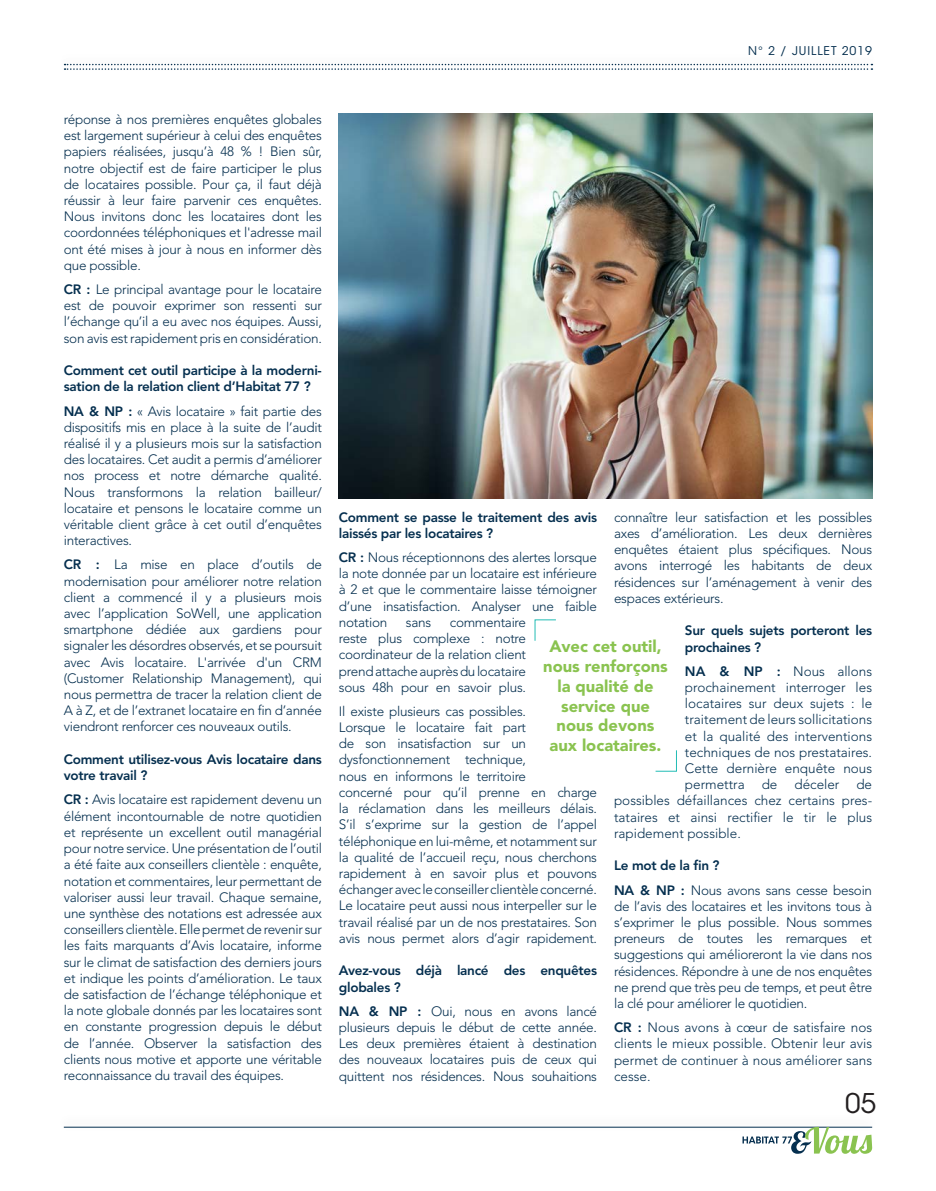
<style>
.page{position:relative;width:936px;height:1191px;background:#fff}
.page>*{position:absolute;margin:0;border:0;box-sizing:border-box;transform-origin:0 0}
.t1{font:27px "ITC Avant Garde Std";color:#231f20}
.t2{font:900 16.5px/19.8px "Avenir LT Pro";color:#8ac350;text-align:center}
.Text_réponse{font:300 13.5px/16.2px "Avenir LT Pro";letter-spacing:-.02em;color:#052f4f;text-align:justify}
.t3{font:800 13.5px/16.2px "Avenir LT Pro";letter-spacing:-.02em;color:#052f4f}
.Text_réponse-2{font:300 13.5px "Avenir LT Pro";color:#052f4f}
.t4{font:12px "ITC Avant Garde Std";letter-spacing:.075em;color:#052f4f}
.s1{font-weight:800}
</style>
<div class="page">
<svg style="left:65px;top:64px;width:807px;height:6px"></svg>
<hr style="left:64px;top:1126px;width:808px;height:1px;background:#052f4f">
<svg style="left:742px;top:1126px;width:130px;height:27px"></svg>
<img style="left:339px;top:114px;width:533px;height:385px">
<svg style="left:534px;top:619px;width:22px;height:22px"></svg>
<svg style="left:655px;top:750px;width:22px;height:22px"></svg>
<p class="t4" style="left:748px;top:43px;width:125px">N° 2 / JUILLET 2019</p>
<p class="Text_réponse" style="left:64px;top:111px;width:259px">réponse à nos premières enquêtes globales est largement supérieur à celui des enquêtes papiers réalisées, jusqu’à 48 % ! Bien sûr, notre objectif est de faire participer le plus de locataires possible. Pour ça, il faut déjà réussir à leur faire parvenir ces enquêtes.<br>Nous invitons donc les locataires dont les coordonnées téléphoniques et l'adresse mail ont été mises à jour à nous en informer dès que possible.</p>
<p class="Text_réponse" style="left:64px;top:281px;width:259px"><span class="s1">CR :</span> Le principal avantage pour le locataire est de pouvoir exprimer son ressenti sur l’échange qu’il a eu avec nos équipes. Aussi, son avis est rapidement pris en considération.</p>
<p class="t3" style="left:64px;top:362px;width:259px">Comment cet outil participe à la moderni&shy;sation de la relation client d’Habitat 77 ?</p>
<p class="Text_réponse" style="left:64px;top:403px;width:259px"><span class="s1">NA &amp; NP :</span> « Avis locataire » fait partie des dispositifs mis en place à la suite de l’audit réalisé il y a plusieurs mois sur la satisfaction des locataires. Cet audit a permis d’améliorer nos process et notre démarche qualité.<br>Nous transformons la relation bailleur/ locataire et pensons le locataire comme un véritable client grâce à cet outil d’enquêtes interactives.</p>
<p class="Text_réponse" style="left:64px;top:556px;width:259px"><span class="s1">CR :</span> La mise en place d’outils de modernisation pour améliorer notre relation client a commencé il y a plusieurs mois avec l’application SoWell, une application smartphone dédiée aux gardiens pour signaler les désordres observés, et se poursuit avec Avis locataire. L'arrivée d'un CRM (Customer Relationship Management), qui nous permettra de tracer la relation client de A à Z, et de l’extranet locataire en fin d’année viendront renforcer ces nouveaux outils.</p>
<p class="t3" style="left:64px;top:751px;width:259px">Comment utilisez-vous Avis locataire dans votre travail ?</p>
<p class="Text_réponse" style="left:64px;top:791px;width:259px"><span class="s1">CR :</span> Avis locataire est rapidement devenu un élément incontournable de notre quotidien et représente un excellent outil managérial pour notre service. Une présentation de l’outil a été faite aux conseillers clientèle : enquête, notation et commentaires, leur permettant de valoriser aussi leur travail. Chaque semaine, une synthèse des notations est adressée aux conseillers clientèle. Elle permet de revenir sur les faits marquants d’Avis locataire, informe sur le climat de satisfaction des derniers jours et indique les points d’amélioration. Le taux de satisfaction de l’échange téléphonique et la note globale donnés par les locataires sont en constante progression depuis le début de l’année. Observer la satisfaction des clients nous motive et apporte une véritable reconnaissance du travail des équipes.</p>
<p class="Text_réponse" style="left:614px;top:509px;width:259px">connaître leur satisfaction et les possibles axes d’amélioration. Les deux dernières enquêtes étaient plus spécifiques. Nous avons interrogé les habitants de deux résidences sur l’aménagement à venir des espaces extérieurs.</p>
<p class="t3" style="left:685px;top:622px;width:189px">Sur quels sujets porteront les prochaines ?</p>
<p class="Text_réponse" style="left:685px;top:663px;width:189px"><span class="s1">NA &amp; NP :</span> Nous allons prochainement interroger les locataires sur deux sujets : le traitement de leurs sollicitations et la qualité des interventions techniques de nos prestataires.<br>Cette dernière enquête nous permettra</p>
<p class="t3" style="left:339px;top:509px;width:259px">Comment se passe le traitement des avis laissés par les locataires ?</p>
<p class="Text_réponse" style="left:339px;top:549px;width:259px"><span class="s1">CR :</span> Nous réceptionnons des alertes lorsque la note donnée par un locataire est inférieure à 2 et que le commentaire laisse témoigner d’une insatisfaction. Analyser une faible notation</p>
<p class="Text_réponse" style="left:339px;top:614px;width:189px;text-indent:111px">commentaire reste plus complexe : notre coordinateur de la relation client prend attache auprès du locataire sous 48h pour en savoir plus.</p>
<p class="Text_réponse" style="left:339px;top:703px;width:259px;text-align:left">Il existe plusieurs cas possibles.<br>Lorsque le locataire fait part<br>de son insatisfaction sur un dysfonctionnement technique,<br>nous en informons le territoire<br>concerné pour qu’il prenne en charge la réclamation dans les meilleurs délais.<br>S’il s’exprime sur la gestion de l’appel téléphonique en lui-même, et notamment sur la qualité de l’accueil reçu, nous cherchons rapidement à en savoir plus et pouvons échanger avec le conseiller clientèle concerné.<br>Le locataire peut aussi nous interpeller sur le travail réalisé par un de nos prestataires. Son avis nous permet alors d’agir rapidement.</p>
<p class="t3" style="left:339px;top:962px;width:259px">Avez-vous déjà lancé des enquêtes globales ?</p>
<p class="Text_réponse" style="left:339px;top:1003px;width:259px"><span class="s1">NA &amp; NP :</span> Oui, nous en avons lancé plusieurs depuis le début de cette année.<br>Les deux premières étaient à destination des nouveaux locataires puis de ceux qui quittent nos résidences. Nous souhaitions</p>
<p class="Text_réponse" style="left:406px;top:614px;width:27px">sans</p>
<p class="t2" style="left:543px;top:636px;width:126px">Avec cet outil, nous renforçons la qualité de service que nous devons aux locataires.</p>
<p class="Text_réponse" style="left:614px;top:776px;width:259px;text-indent:242px">de possibles défaillances chez certains pres&shy;tataires et ainsi rectifier le tir le plus rapidement possible.</p>
<p class="t3" style="left:614px;top:857px;width:107px">Le mot de la fin ?</p>
<p class="Text_réponse" style="left:614px;top:882px;width:259px"><span class="s1">NA &amp; NP :</span> Nous avons sans cesse besoin de l’avis des locataires et les invitons tous à s’exprimer le plus possible. Nous sommes preneurs de toutes les remarques et suggestions qui amélioreront la vie dans nos résidences. Répondre à une de nos enquêtes ne prend que très peu de temps, et peut être la clé pour améliorer le quotidien.</p>
<p class="Text_réponse" style="left:614px;top:1019px;width:259px"><span class="s1">CR :</span> Nous avons à cœur de satisfaire nos clients le mieux possible. Obtenir leur avis permet de continuer à nous améliorer sans cesse.</p>
<p class="Text_réponse" style="left:761px;top:776px;width:17px">de</p>
<p class="Text_réponse-2" style="left:794px;top:776px;width:46px">déceler</p>
<h1 class="t1" style="left:845px;top:1087px;width:33px">05</h1>
</div>
